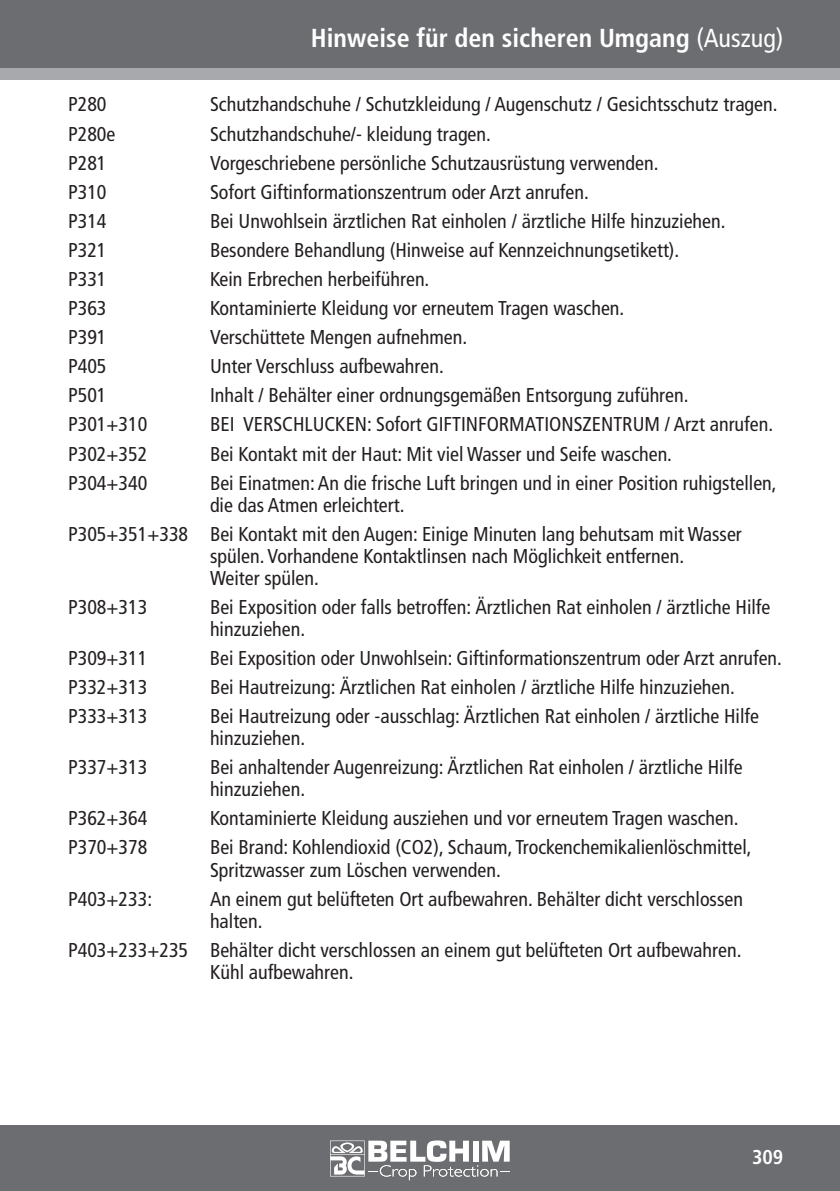
<style>
.page{position:relative;width:840px;height:1191px;background:#fff}
.page>*{position:absolute;margin:0;border:0;box-sizing:border-box;transform-origin:0 0}
.t1{font:700 condensed 26px "Frutiger";color:#fff}
.t2{font:condensed 20px/22px "Frutiger";color:#231f20}
.t3{font:700 condensed 20px "Frutiger";color:#fff}
.s1{font-weight:400}
</style>
<div class="page">
<div style="left:0;top:0;width:839px;height:68px;background:#6c6d70"></div>
<div style="left:0;top:68px;width:839px;height:11px;background:#a8a9ad"></div>
<div style="left:0;top:1125px;width:839px;height:66px;background:#6c6d70"></div>
<svg style="left:330px;top:1140px;width:179px;height:40px"></svg>
<h1 class="t1" style="left:311px;top:23px;width:473px">Hinweise für den sicheren Umgang <span class="s1">(Auszug)</span></h1>
<p class="t2" style="left:68px;top:94px;width:40px">P280</p>
<p class="t2" style="left:210px;top:94px;width:568px">Schutzhandschuhe / Schutzkleidung / Augenschutz / Gesichtsschutz tragen.</p>
<p class="t2" style="left:68px;top:123px;width:49px">P280e</p>
<p class="t2" style="left:210px;top:123px;width:282px">Schutzhandschuhe/- kleidung tragen.</p>
<p class="t2" style="left:68px;top:152px;width:40px">P281</p>
<p class="t2" style="left:210px;top:152px;width:450px">Vorgeschriebene persönliche Schutzausrüstung verwenden.</p>
<p class="t2" style="left:68px;top:181px;width:40px">P310</p>
<p class="t2" style="left:210px;top:181px;width:380px">Sofort Giftinformationszentrum oder Arzt anrufen.</p>
<p class="t2" style="left:68px;top:210px;width:40px">P314</p>
<p class="t2" style="left:210px;top:210px;width:517px">Bei Unwohlsein ärztlichen Rat einholen / ärztliche Hilfe hinzuziehen.</p>
<p class="t2" style="left:68px;top:239px;width:40px">P321</p>
<p class="t2" style="left:210px;top:239px;width:470px">Besondere Behandlung (Hinweise auf Kennzeichnungsetikett).</p>
<p class="t2" style="left:68px;top:268px;width:40px">P331</p>
<p class="t2" style="left:210px;top:268px;width:221px">Kein Erbrechen herbeiführen.</p>
<p class="t2" style="left:68px;top:297px;width:40px">P363</p>
<p class="t2" style="left:210px;top:297px;width:415px">Kontaminierte Kleidung vor erneutem Tragen waschen.</p>
<p class="t2" style="left:68px;top:326px;width:40px">P391</p>
<p class="t2" style="left:210px;top:326px;width:258px">Verschüttete Mengen aufnehmen.</p>
<p class="t2" style="left:68px;top:355px;width:40px">P405</p>
<p class="t2" style="left:210px;top:355px;width:235px">Unter Verschluss aufbewahren.</p>
<p class="t2" style="left:68px;top:384px;width:40px">P501</p>
<p class="t2" style="left:210px;top:384px;width:480px">Inhalt / Behälter einer ordnungsgemäßen Entsorgung zuführen.</p>
<p class="t2" style="left:68px;top:413px;width:81px">P301+310</p>
<p class="t2" style="left:210px;top:413px;width:564px">BEI VERSCHLUCKEN: Sofort GIFTINFORMATIONSZENTRUM / Arzt anrufen.</p>
<p class="t2" style="left:68px;top:443px;width:81px">P302+352</p>
<p class="t2" style="left:210px;top:443px;width:463px">Bei Kontakt mit der Haut: Mit viel Wasser und Seife waschen.</p>
<p class="t2" style="left:68px;top:472px;width:81px">P304+340</p>
<p class="t2" style="left:210px;top:472px;width:568px">Bei Einatmen: An die frische Luft bringen und in einer Position ruhigstellen, die das Atmen erleichtert.</p>
<p class="t2" style="left:210px;top:523px;width:533px;text-indent:-142px">P305+351+338 Bei Kontakt mit den Augen: Einige Minuten lang behutsam mit Wasser spülen. Vorhandene Kontaktlinsen nach Möglichkeit entfernen.<br>Weiter spülen.</p>
<p class="t2" style="left:68px;top:596px;width:81px">P308+313</p>
<p class="t2" style="left:210px;top:596px;width:561px">Bei Exposition oder falls betroffen: Ärztlichen Rat einholen / ärztliche Hilfe hinzuziehen.</p>
<p class="t2" style="left:68px;top:647px;width:81px">P309+311</p>
<p class="t2" style="left:210px;top:647px;width:573px">Bei Exposition oder Unwohlsein: Giftinformationszentrum oder Arzt anrufen.</p>
<p class="t2" style="left:68px;top:676px;width:81px">P332+313</p>
<p class="t2" style="left:210px;top:676px;width:526px">Bei Hautreizung: Ärztlichen Rat einholen / ärztliche Hilfe hinzuziehen.</p>
<p class="t2" style="left:68px;top:705px;width:81px">P333+313</p>
<p class="t2" style="left:210px;top:705px;width:550px">Bei Hautreizung oder -ausschlag: Ärztlichen Rat einholen / ärztliche Hilfe hinzuziehen.</p>
<p class="t2" style="left:68px;top:756px;width:81px">P337+313</p>
<p class="t2" style="left:210px;top:756px;width:534px">Bei anhaltender Augenreizung: Ärztlichen Rat einholen / ärztliche Hilfe hinzuziehen.</p>
<p class="t2" style="left:68px;top:807px;width:81px">P362+364</p>
<p class="t2" style="left:210px;top:807px;width:530px">Kontaminierte Kleidung ausziehen und vor erneutem Tragen waschen.</p>
<p class="t2" style="left:68px;top:836px;width:81px">P370+378</p>
<p class="t2" style="left:210px;top:836px;width:542px">Bei Brand: Kohlendioxid (CO2), Schaum, Trockenchemikalienlöschmittel,<br>Spritzwasser zum Löschen verwenden.</p>
<p class="t2" style="left:68px;top:887px;width:86px">P403+233:</p>
<p class="t2" style="left:210px;top:887px;width:534px">An einem gut belüfteten Ort aufbewahren. Behälter dicht verschlossen halten.</p>
<p class="t2" style="left:210px;top:939px;width:532px;text-indent:-142px">P403+233+235 Behälter dicht verschlossen an einem gut belüfteten Ort aufbewahren.<br>Kühl aufbewahren.</p>
<p class="t3" style="left:751px;top:1145px;width:33px">309</p>
</div>
